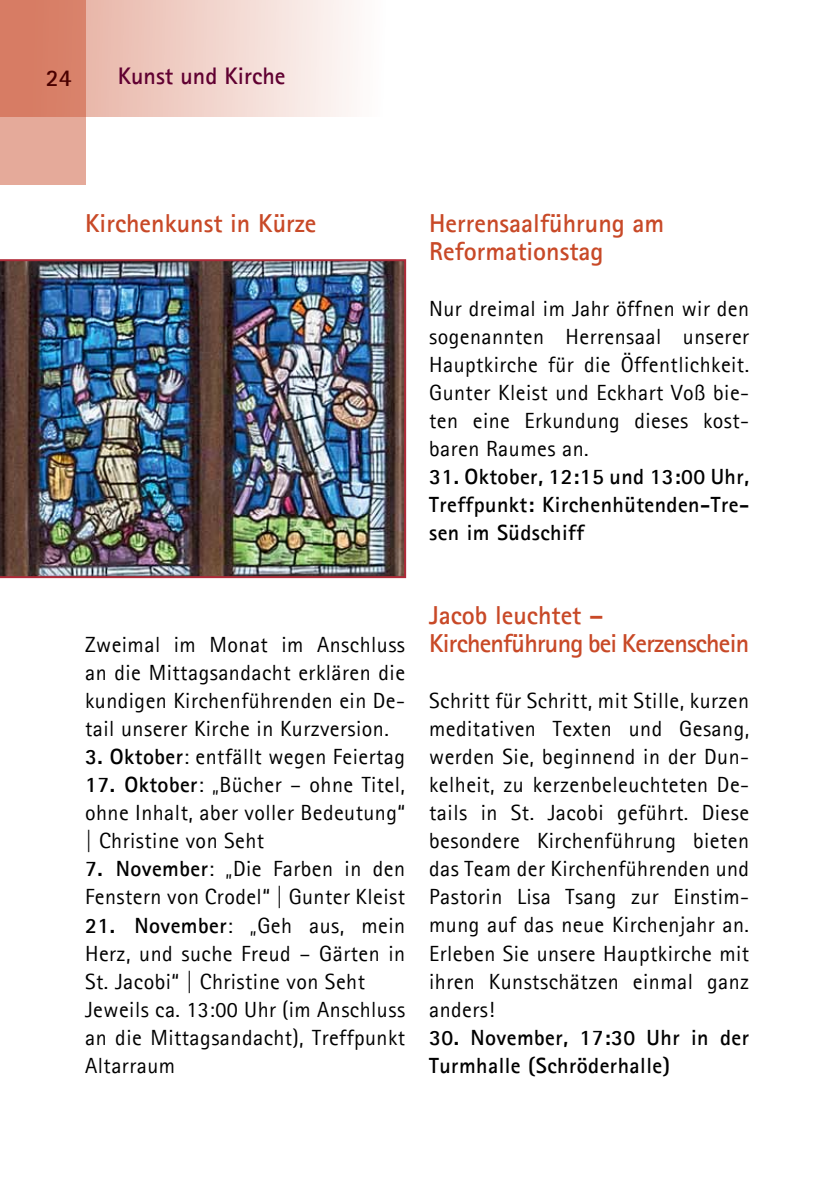
<style>
.page{position:relative;width:840px;height:1191px;background:#fff}
.page>*{position:absolute;margin:0;border:0;box-sizing:border-box;transform-origin:0 0}
.t1{font:700 26px/28px "Agfa Rotis Sans Serif";color:#c84927}
.t2{font:700 26px/28px "Agfa Rotis Sans Serif";letter-spacing:-.03em;color:#c84927}
.t3{font:700 24px "Agfa Rotis Sans Serif";color:#600031}
.t4{font:700 24px "Agfa Rotis Sans Serif";color:#4a0000}
.t5{font:22px/28px "Agfa Rotis Sans Serif";letter-spacing:.02em;color:#000;text-align:justify}
.t6{font:700 22px/28px "Agfa Rotis Sans Serif";letter-spacing:.02em;color:#000;text-align:justify}
.s1{font-weight:700}
</style>
<div class="page">
<div style="left:0;top:0;width:85px;height:184px;background:#e5aa9a"></div>
<svg style="left:0;top:0;width:354px;height:116px;background:#ebc1b5"></svg>
<img style="left:0;top:259px;width:406px;height:319px">
<p class="t4" style="left:46px;top:62px;width:27px">24</p>
<p class="t3" style="left:118px;top:61px;width:169px">Kunst und Kirche</p>
<p class="t1" style="left:85px;top:209px;width:233px">Kirchenkunst in Kürze</p>
<p class="t1" style="left:429px;top:209px;width:236px">Herrensaalführung am<br>Reformationstag</p>
<p class="t5" style="left:429px;top:294px;width:321px">Nur dreimal im Jahr öffnen wir den sogenannten Herrensaal unserer Hauptkirche für die Öffentlichkeit.<br>Gunter Kleist und Eckhart Voß bie&shy;ten eine Erkundung dieses kost&shy;baren Raumes an.</p>
<p class="t6" style="left:429px;top:462px;width:321px">31. Oktober, 12:15 und 13:00 Uhr, Treffpunkt: Kirchenhütenden-Tre&shy;sen im Südschiff</p>
<p class="t5" style="left:85px;top:630px;width:321px">Zweimal im Monat im Anschluss an die Mittagsandacht erklären die kundigen Kirchenführenden ein De&shy;tail unserer Kirche in Kurzversion.</p>
<p class="t5" style="left:85px;top:742px;width:321px"><span class="s1">3. Oktober</span>: entfällt wegen Feiertag</p>
<p class="t5" style="left:85px;top:770px;width:321px"><span class="s1">17. Oktober</span>: „Bücher – ohne Titel, ohne Inhalt, aber voller Bedeutung“ | Christine von Seht</p>
<p class="t5" style="left:85px;top:854px;width:321px"><span class="s1">7. November</span>: „Die Farben in den<br>Fenstern von Crodel“ | Gunter Kleist</p>
<p class="t5" style="left:85px;top:910px;width:321px;text-align:left"><span class="s1">21. November</span>: „Geh aus, mein<br>Herz, und suche Freud – Gärten in<br>St. Jacobi“ | Christine von Seht<br>Jeweils ca. 13:00 Uhr (im Anschluss an die Mittagsandacht), Treffpunkt<br>Altarraum</p>
<p class="t2" style="left:429px;top:601px;width:321px">Jacob leuchtet –<br>Kirchenführung bei Kerzenschein</p>
<p class="t5" style="left:429px;top:686px;width:321px">Schritt für Schritt, mit Stille, kurzen meditativen Texten und Gesang, werden Sie, beginnend in der Dun&shy;kelheit, zu kerzenbeleuchteten De&shy;tails in St. Jacobi geführt. Diese besondere Kirchenführung bieten das Team der Kirchenführenden und Pastorin Lisa Tsang zur Einstim&shy;mung auf das neue Kirchenjahr an.<br>Erleben Sie unsere Hauptkirche mit ihren Kunstschätzen einmal ganz anders!</p>
<p class="t6" style="left:429px;top:1022px;width:321px">30. November, 17:30 Uhr in der<br>Turmhalle (Schröderhalle)</p>
</div>
